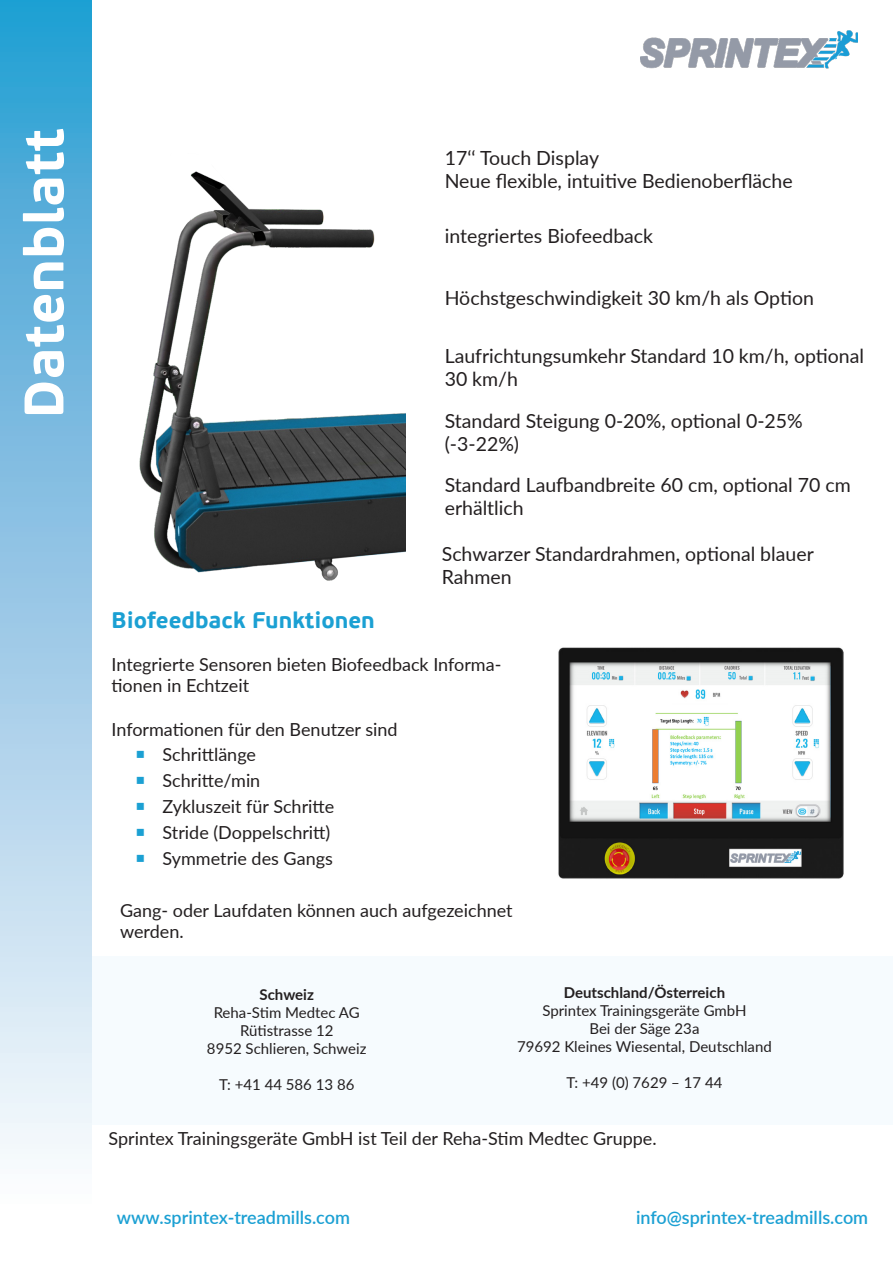
<style>
.page{position:relative;width:893px;height:1263px;background:#fff}
.page>*{position:absolute;margin:0;border:0;box-sizing:border-box;transform-origin:0 0}
.t1{font:700 55.5px "PF Beau Sans Pro";color:#fff}
.t2{font:700 22.5px "PF Beau Sans Pro";color:#1ba0d3}
.t3{font:19.5px/23.4px "Lato";color:#231f20}
.t4{font:18px/21.6px "Lato";color:#231f20}
.t5{font:600 18px "Lato";color:#1ba0d3}
.t6{font:15px "Lato";color:#231f20}
.t7{font:700 15px "Lato";color:#231f20}
</style>
<div class="page">
<svg style="left:0;top:0;width:92px;height:1154px;background:#91c7e5"></svg>
<img style="left:641px;top:30px;width:217px;height:39px">
<div style="left:92px;top:956px;width:801px;height:168px;background:#f6fbfe"></div>
<img style="left:139px;top:171px;width:266px;height:410px">
<img style="left:558px;top:647px;width:286px;height:232px">
<p class="t1" style="left:10px;top:418px;width:291px;rotate:-90deg">Datenblatt</p>
<p class="t3" style="left:445px;top:145px;width:156px">17‘‘ Touch Display</p>
<p class="t3" style="left:445px;top:168px;width:349px">Neue flexible, intuitive Bedienoberfläche</p>
<p class="t3" style="left:445px;top:224px;width:210px">integriertes Biofeedback</p>
<p class="t3" style="left:445px;top:286px;width:371px">Höchstgeschwindigkeit 30 km/h als Option</p>
<p class="t3" style="left:445px;top:343px;width:421px">Laufrichtungsumkehr Standard 10 km/h, optional<br>30 km/h</p>
<p class="t3" style="left:445px;top:408px;width:360px">Standard Steigung 0-20%, optional 0-25%</p>
<p class="t3" style="left:445px;top:431px;width:76px">(-3-22%)</p>
<p class="t3" style="left:445px;top:472px;width:408px">Standard Laufbandbreite 60 cm, optional 70 cm erhältlich</p>
<p class="t3" style="left:442px;top:541px;width:373px">Schwarzer Standardrahmen, optional blauer<br>Rahmen</p>
<p class="t2" style="left:112px;top:606px;width:265px">Biofeedback Funktionen</p>
<p class="t4" style="left:112px;top:653px;width:391px">Integrierte Sensoren bieten Biofeedback Informa&shy;tionen in Echtzeit</p>
<p class="t4" style="left:112px;top:717px;width:288px">Informationen für den Benutzer sind</p>
<p class="t4" style="left:163px;top:743px;width:95px">Schrittlänge</p>
<p class="t4" style="left:163px;top:769px;width:99px">Schritte/min</p>
<p class="t4" style="left:163px;top:795px;width:173px">Zykluszeit für Schritte</p>
<p class="t4" style="left:163px;top:821px;width:169px">Stride (Doppelschritt)</p>
<p class="t4" style="left:163px;top:847px;width:172px">Symmetrie des Gangs</p>
<p class="t4" style="left:120px;top:898px;width:394px">Gang- oder Laufdaten können auch aufgezeichnet werden.</p>
<p class="t7" style="left:260px;top:983px;width:56px">Schweiz</p>
<p class="t6" style="left:214px;top:1001px;width:148px">Reha-Stim Medtec AG</p>
<p class="t6" style="left:240px;top:1019px;width:95px">Rütistrasse 12</p>
<p class="t6" style="left:207px;top:1037px;width:161px">8952 Schlieren, Schweiz</p>
<p class="t6" style="left:219px;top:1073px;width:137px">T: +41 44 586 13 86</p>
<p class="t7" style="left:564px;top:981px;width:163px">Deutschland/Österreich</p>
<p class="t6" style="left:542px;top:1000px;width:206px">Sprintex Trainingsgeräte GmbH</p>
<p class="t6" style="left:589px;top:1018px;width:112px">Bei der Säge 23a</p>
<p class="t6" style="left:517px;top:1036px;width:256px">79692 Kleines Wiesental, Deutschland</p>
<p class="t6" style="left:566px;top:1072px;width:157px">T: +49 (0) 7629 – 17 44</p>
<p class="t4" style="left:109px;top:1126px;width:550px">Sprintex Trainingsgeräte GmbH ist Teil der Reha-Stim Medtec Gruppe.</p>
<p class="t5" style="left:117px;top:1205px;width:235px">www.sprintex-treadmills.com</p>
<p class="t5" style="left:636px;top:1205px;width:234px">info@sprintex-treadmills.com</p>
</div>
